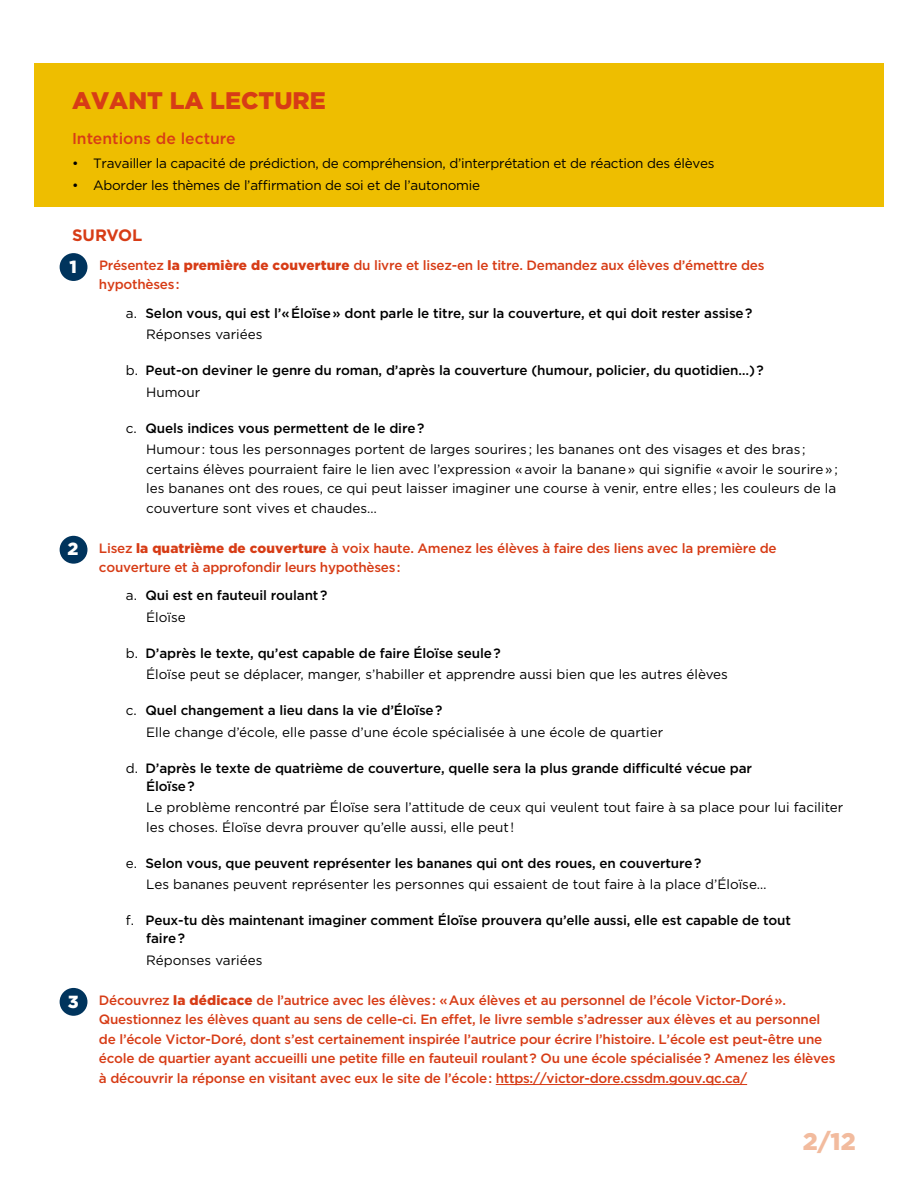
<style>
.page{position:relative;width:918px;height:1188px;background:#fff}
.page>*{position:absolute;margin:0;border:0;box-sizing:border-box;transform-origin:0 0}
.t1{font:900 24px "Gotham";color:#d73c16}
.t2{font:900 24px "Gotham";color:#f2bb9e}
.t3{font:900 17.55px "Gotham";color:#fff}
.t4{font:700 16.5px "Gotham";color:#d73c16}
.t5{font:500 15.75px "Gotham";color:#d73c16}
.t6{font:13.5px/21.6px "Gotham";color:#000}
.t7{font:500 13.5px/19.5px "Gotham";letter-spacing:-.02em;color:#d73c16}
.t8{font:500 13.5px/21.6px "Gotham";letter-spacing:-.01em;color:#000}
.t9{font:13.5px "Gotham";letter-spacing:-.02em;color:#000}
.s1{font-weight:900}
.s2{font-weight:400}
.s3{font-weight:500}
</style>
<div class="page">
<div style="left:34px;top:63px;width:850px;height:89px;background:#eebe00"></div>
<div style="left:34px;top:143px;width:850px;height:41px;background:#eebe00"></div>
<div style="left:34px;top:166px;width:850px;height:40px;background:#eebe00"></div>
<hr style="left:496px;top:1084px;width:251px;height:1px;background:#d73c16">
<div style="left:60px;top:253px;width:27px;height:28px;background:#00345d;border-radius:50%"></div>
<div style="left:60px;top:536px;width:27px;height:28px;background:#00345d;border-radius:50%"></div>
<div style="left:60px;top:988px;width:27px;height:28px;background:#00345d;border-radius:50%"></div>
<h1 class="t1" style="left:72px;top:84px;width:255px">AVANT LA LECTURE</h1>
<p class="t5" style="left:72px;top:128px;width:165px">Intentions de lecture</p>
<p class="t9" style="left:72px;top:154px;width:644px">• Travailler la capacité de prédiction, de compréhension, d’interprétation et de réaction des élèves</p>
<p class="t9" style="left:72px;top:177px;width:410px">• Aborder les thèmes de l’affirmation de soi et de l’autonomie</p>
<p class="t4" style="left:72px;top:225px;width:72px">SURVOL</p>
<p class="t7" style="left:99px;top:255px;width:667px">Présentez <span class="s1">la première de couverture</span> du livre et lisez-en le titre. Demandez aux élèves d’émettre des hypothèses :</p>
<p class="t8" style="left:146px;top:302px;width:608px;text-indent:-20px"><span class="s2">a.</span> Selon vous, qui est l’« Éloïse » dont parle le titre, sur la couverture, et qui doit rester assise ?<br><span class="s2">Réponses variées</span></p>
<p class="t8" style="left:146px;top:359px;width:619px;text-indent:-20px"><span class="s2">b.</span> Peut-on deviner le genre du roman, d’après la couverture (humour, policier, du quotidien…) ?<br><span class="s2">Humour</span></p>
<p class="t6" style="left:146px;top:417px;width:661px;text-indent:-20px">c. <span class="s3">Quels indices vous permettent de le dire ?<br></span>Humour : tous les personnages portent de larges sourires ; les bananes ont des visages et des bras ;</p>
<p class="t6" style="left:146px;top:459px;width:693px;line-height:19.5px;text-align:justify">certains élèves pourraient faire le lien avec l’expression « avoir la banane » qui signifie « avoir le sourire » ; les bananes ont des roues, ce qui peut laisser imaginer une course à venir, entre elles ; les couleurs de la couverture sont vives et chaudes…</p>
<p class="t7" style="left:99px;top:538px;width:679px">Lisez <span class="s1">la quatrième de couverture</span> à voix haute. Amenez les élèves à faire des liens avec la première de couverture et à approfondir leurs hypothèses :</p>
<p class="t8" style="left:146px;top:585px;width:183px;text-indent:-20px"><span class="s2">a.</span> Qui est en fauteuil roulant ?<br><span class="s2">Éloïse</span></p>
<p class="t6" style="left:146px;top:642px;width:583px;text-indent:-20px">b. <span class="s3">D’après le texte, qu’est capable de faire Éloïse seule ?<br></span>Éloïse peut se déplacer, manger, s’habiller et apprendre aussi bien que les autres élèves</p>
<p class="t6" style="left:146px;top:699px;width:519px;text-indent:-20px">c. <span class="s3">Quel changement a lieu dans la vie d’Éloïse ?<br></span>Elle change d’école, elle passe d’une école spécialisée à une école de quartier</p>
<p class="t8" style="left:146px;top:759px;width:607px;line-height:18px;text-indent:-20px"><span class="s2">d.</span> D’après le texte de quatrième de couverture, quelle sera la plus grande difficulté vécue par<br>Éloïse ?</p>
<p class="t6" style="left:146px;top:798px;width:699px;line-height:19.5px">Le problème rencontré par Éloïse sera l’attitude de ceux qui veulent tout faire à sa place pour lui faciliter les choses. Éloïse devra prouver qu’elle aussi, elle peut !</p>
<p class="t6" style="left:146px;top:852px;width:622px;text-indent:-20px">e. <span class="s3">Selon vous, que peuvent représenter les bananes qui ont des roues, en couverture ?<br></span>Les bananes peuvent représenter les personnes qui essaient de tout faire à la place d’Éloïse…</p>
<p class="t8" style="left:146px;top:911px;width:646px;line-height:18px;text-indent:-20px"><span class="s2">f.</span> Peux-tu dès maintenant imaginer comment Éloïse prouvera qu’elle aussi, elle est capable de tout faire ?</p>
<p class="t6" style="left:146px;top:949px;width:118px">Réponses variées</p>
<p class="t7" style="left:99px;top:990px;width:738px">Découvrez <span class="s1">la dédicace</span> de l’autrice avec les élèves : « Aux élèves et au personnel de l’école Victor-Doré ».<br>Questionnez les élèves quant au sens de celle-ci. En effet, le livre semble s’adresser aux élèves et au personnel de l’école Victor-Doré, dont s’est certainement inspirée l’autrice pour écrire l’histoire. L’école est peut-être une école de quartier ayant accueilli une petite fille en fauteuil roulant ? Ou une école spécialisée ? Amenez les élèves à découvrir la réponse en visitant avec eux le site de l’école : https://victor-dore.cssdm.gouv.qc.ca/</p>
<p class="t3" style="left:69px;top:254px;width:9px">1</p>
<p class="t3" style="left:68px;top:537px;width:12px">2</p>
<p class="t3" style="left:68px;top:989px;width:12px">3</p>
<h1 class="t2" style="left:803px;top:1125px;width:54px">2/12</h1>
</div>
